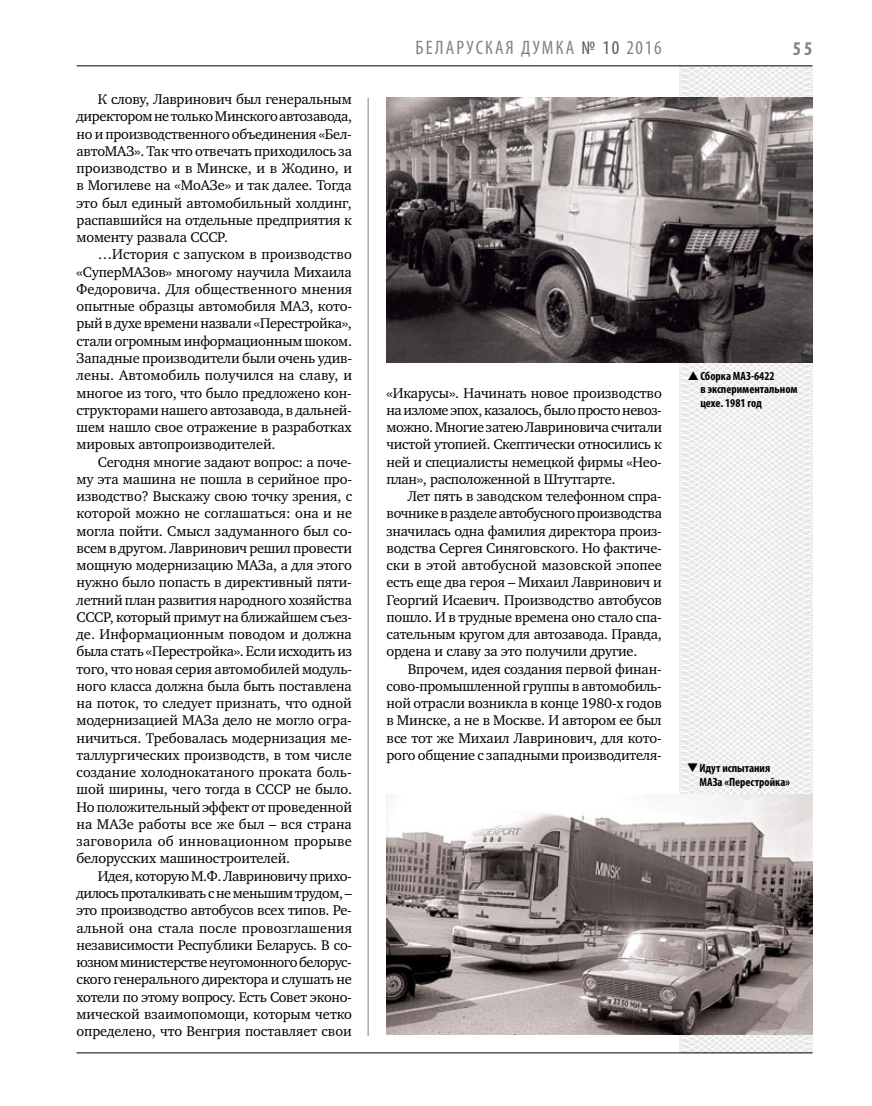
<style>
.page{position:relative;width:872px;height:1106px;background:#fff}
.page>*{position:absolute;margin:0;border:0;box-sizing:border-box;transform-origin:0 0}
.t1{font:condensed 19.5px "Myriad Pro";letter-spacing:.11em;color:#808285}
.t2{font:700 condensed 19.5px "Myriad Pro";color:#808285}
.t3{font:14.4px/17.2px "Charter C";letter-spacing:-.01em;color:#000;text-align:justify}
.t4{font:700 condensed 12px/13.5px "Myriad Pro";color:#000}
.s1{color:#58595b}
</style>
<div class="page">
<hr style="left:368px;top:98px;width:1px;height:938px;background:#808285">
<svg style="left:621px;top:65px;width:192px;height:989px"></svg>
<hr style="left:77px;top:65px;width:735px;height:1px;background:#000">
<hr style="left:77px;top:1052px;width:735px;height:1px;background:#000">
<img style="left:386px;top:97px;width:426px;height:266px">
<img style="left:386px;top:794px;width:426px;height:240px">
<svg style="left:688px;top:371px;width:23px;height:10px"></svg>
<svg style="left:698px;top:772px;width:12px;height:1px"></svg>
<p class="t3" style="left:77px;top:91px;width:277px;text-indent:21px">К слову, Лавринович был генеральным директором не только Минского автозавода, но и производственного объединения «Бел&shy;автомаз</p>
<p class="t3" style="left:77px;top:142px;width:277px;text-indent:58px">». Так что отвечать приходилось за производство и в Минске, и в Жодино, и в Могилеве на «МоАЗе» и так далее. Тогда это был единый автомобильный холдинг, распавшийся на отдельные предприятия к моменту развала СССР.</p>
<p class="t3" style="left:77px;top:246px;width:277px;text-indent:21px">…История с запуском в производство «Супермаз</p>
<p class="t3" style="left:77px;top:263px;width:277px;text-indent:74px">ов» многому научила Михаила Федоровича. Для общественного мнения опытные образцы автомобиля МАЗ, кото&shy;рый в духе времени назвали «Перестройка», стали огромным информационным шоком.<br>Западные производители были очень удив&shy;лены. Автомобиль получился на славу, и многое из того, что было предложено кон&shy;структорами нашего автозавода, в дальней&shy;шем нашло свое отражение в разработках мировых автопроизводителей.</p>
<p class="t3" style="left:77px;top:453px;width:277px;text-indent:21px">Сегодня многие задают вопрос: а поче&shy;му эта машина не пошла в серийное про&shy;изводство? Выскажу свою точку зрения, с которой можно не соглашаться: она и не могла пойти. Смысл задуманного был со&shy;всем в другом. Лавринович решил провести мощную модернизацию МАЗа, а для этого нужно было попасть в директивный пяти&shy;летний план развития народного хозяйства СССР, который примут на ближайшем съез&shy;де. Информационным поводом и должна была стать «Перестройка». Если исходить из того, что новая серия автомобилей модуль&shy;ного класса должна была быть поставлена на поток, то следует признать, что одной модернизацией МАЗа дело не могло огра&shy;ничиться. Требовалась модернизация ме&shy;таллургических производств, в том числе создание холоднокатаного проката боль&shy;шой ширины, чего тогда в СССР не было.<br>Но положительный эффект от проведенной на МАЗе работы все же был – вся страна заговорила об инновационном прорыве белорусских машиностроителей.</p>
<p class="t3" style="left:77px;top:867px;width:277px;text-indent:21px">Идея, которую М.Ф. Лавриновичу прихо&shy;дилось проталкивать с не меньшим трудом, – это производство автобусов всех типов. Ре&shy;альной она стала после провозглашения независимости Республики Беларусь. В со&shy;юзном министерстве неугомонного белорус&shy;ского генерального директора и слушать не хотели по этому вопросу. Есть Совет эконо&shy;мической взаимопомощи, которым четко определено, что Венгрия поставляет свои</p>
<h1 class="t1" style="left:415px;top:36px;width:248px">БЕ ЛАРУСКАЯ ДУМКА <span class="s1">№ 10</span> 2016</h1>
<h1 class="t2" style="left:793px;top:37px;width:21px">55</h1>
<p class="t3" style="left:386px;top:384px;width:277px">«Икарусы». Начинать новое производство на изломе эпох, казалось, было просто невоз&shy;можно. Многие затею Лавриновича считали чистой утопией. Скептически относились к ней и специалисты немецкой фирмы «Нео&shy;план», расположенной в Штутгарте.</p>
<p class="t3" style="left:386px;top:488px;width:277px;text-indent:21px">Лет пять в заводском телефонном спра&shy;вочнике в разделе автобусного производства значилась одна фамилия директора произ&shy;водства Сергея Синяговского. Но фактиче&shy;ски в этой автобусной мазовской эпопее есть еще два героя – Михаил Лавринович и Георгий Исаевич. Производство автобусов пошло. И в трудные времена оно стало спа&shy;сательным кругом для автозавода. Правда, ордена и славу за это получили другие.</p>
<p class="t3" style="left:386px;top:660px;width:277px;text-indent:21px">Впрочем, идея создания первой финан&shy;сово-промышленной группы в автомобиль&shy;ной отрасли возникла в конце 1980-х годов в Минске, а не в Москве. И автором ее был все тот же Михаил Лавринович, для кото&shy;рого общение с западными производителя-</p>
<p class="t4" style="left:700px;top:369px;width:99px">Сборка МАЗ-6422<br>в экспериментальном цехе. 1981 год</p>
<p class="t4" style="left:699px;top:761px;width:92px;text-indent:-13px">❑Идут испытания<br>МАЗа «Перестройка»</p>
</div>
